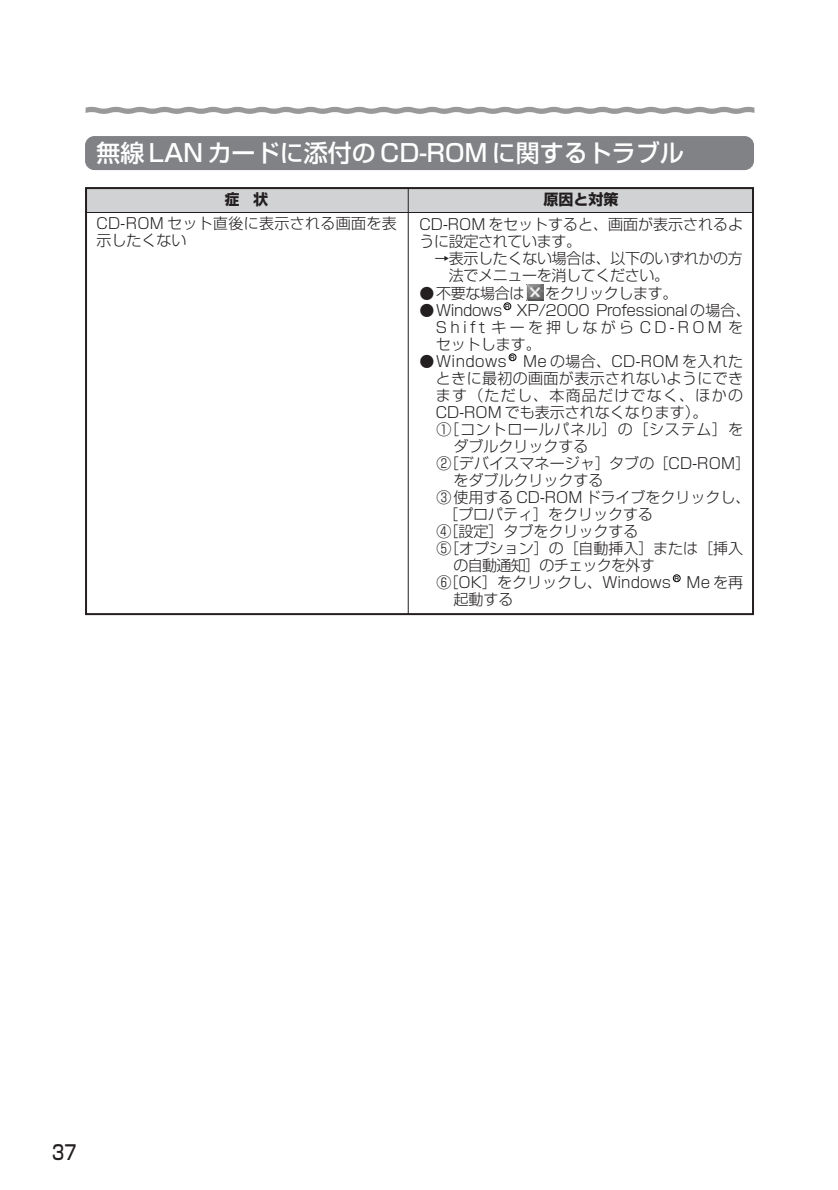
<style>
.page{position:relative;width:838px;height:1190px;background:#fff}
.page>*{position:absolute;margin:0;border:0;box-sizing:border-box;transform-origin:0 0}
.t1{font:500 24px "Shin Go";color:#fff}
.t2{font:500 20px "Shin Go";color:#231f20;scale:.8 1}
.t3{font:300 15px/17px "Shin Go";color:#231f20}
.t4{font:300 15px/17px "Shin Go";letter-spacing:.02em;color:#231f20}
.t5{font:300 15px/17px "Shin Go";letter-spacing:-.02em;color:#231f20}
.t6{font:300 15px "Shin Go";letter-spacing:.025em;color:#231f20}
.t7{font:300 15px "Shin Go";letter-spacing:.05em;color:#231f20}
.t8{font:300 15px "Shin Go";letter-spacing:.08em;color:#231f20}
.t9{font:300 15px "Shin Go";letter-spacing:-.045em;color:#231f20}
.t10{font:300 15px "Shin Go";letter-spacing:-.025em;color:#231f20}
.t11{font:700 15px "Shin Go";color:#231f20}
.t12{font:500 6px "Shin Go";color:#000}
</style>
<div class="page">
<svg style="left:86px;top:107px;width:668px;height:7px"></svg>
<div style="left:85px;top:187px;width:669px;height:26px;background:#d1d2d4"></div>
<div style="left:85px;top:187px;width:669px;height:428px;border:2px solid #231f20"></div>
<svg style="left:672px;top:574px;width:9px;height:9px"></svg>
<div style="left:673px;top:575px;width:7px;height:7px;border:1px solid #000;border-radius:50%"></div>
<svg style="left:508px;top:353px;width:9px;height:9px"></svg>
<div style="left:509px;top:354px;width:7px;height:7px;border:1px solid #000;border-radius:50%"></div>
<svg style="left:503px;top:302px;width:9px;height:9px"></svg>
<div style="left:504px;top:303px;width:7px;height:7px;border:1px solid #000;border-radius:50%"></div>
<img style="left:527px;top:284px;width:16px;height:16px">
<hr style="left:85px;top:212px;width:669px;height:1px;background:#231f20">
<hr style="left:408px;top:187px;width:1px;height:428px;background:#231f20">
<div style="left:85px;top:136px;width:669px;height:34px;background:#808285;border-radius:9px"></div>
<h1 class="t1" style="left:96px;top:144px;width:589px">無線 LAN カードに添付の CD-ROM に関するトラブル</h1>
<p class="t11" style="left:225px;top:194px;width:45px">症　状</p>
<p class="t11" style="left:544px;top:194px;width:76px">原因と対策</p>
<p class="t4" style="left:96px;top:217px;width:302px">CD-ROM セット直後に表示される画面を表示したくない</p>
<p class="t3" style="left:420px;top:217px;width:325px">CD-ROM をセットすると、画面が表示されるように設定されています。</p>
<p class="t5" style="left:449px;top:251px;width:295px;text-indent:-14px">→表示したくない場合は、以下のいずれかの方法でメニューを消してください。</p>
<p class="t3" style="left:420px;top:286px;width:106px">●不要な場合は</p>
<p class="t10" style="left:545px;top:287px;width:134px">をクリックします。</p>
<p class="t3" style="left:436px;top:303px;width:316px;text-indent:-16px">●Windows XP/2000 Professional の場合、<br>Shift キーを押しながら CD-ROM をセットします。</p>
<p class="t4" style="left:420px;top:354px;width:325px">●Windows Me の場合、CD-ROM を入れた</p>
<p class="t6" style="left:436px;top:372px;width:309px">ときに最初の画面が表示されないようにでき</p>
<p class="t8" style="left:436px;top:389px;width:309px">ます（ただし、本商品だけでなく、ほかの</p>
<p class="t3" style="left:436px;top:405px;width:273px">CD-ROM でも表示されなくなります）。</p>
<p class="t7" style="left:437px;top:423px;width:308px">①［コントロールパネル］の［システム］を</p>
<p class="t3" style="left:454px;top:439px;width:136px">ダブルクリックする</p>
<p class="t3" style="left:437px;top:456px;width:315px">②［デバイスマネージャ］タブの［CD-ROM］</p>
<p class="t3" style="left:454px;top:473px;width:151px">をダブルクリックする</p>
<p class="t3" style="left:437px;top:490px;width:315px">③使用する CD-ROM ドライブをクリックし、</p>
<p class="t3" style="left:443px;top:507px;width:211px">［プロパティ］をクリックする</p>
<p class="t3" style="left:437px;top:524px;width:204px">④［設定］タブをクリックする</p>
<p class="t3" style="left:437px;top:541px;width:308px">⑤［オプション］の［自動挿入］または［挿入</p>
<p class="t9" style="left:454px;top:559px;width:203px">の自動通知］のチェックを外す</p>
<p class="t3" style="left:437px;top:575px;width:308px">⑥［OK］をクリックし、Windows Me を再</p>
<p class="t3" style="left:454px;top:592px;width:61px">起動する</p>
<p class="t12" style="left:505px;top:304px;width:6px">R</p>
<p class="t12" style="left:510px;top:355px;width:6px">R</p>
<p class="t12" style="left:674px;top:576px;width:6px">R</p>
<h2 class="t2" style="left:52px;top:1144px;width:32px">37</h2>
</div>
